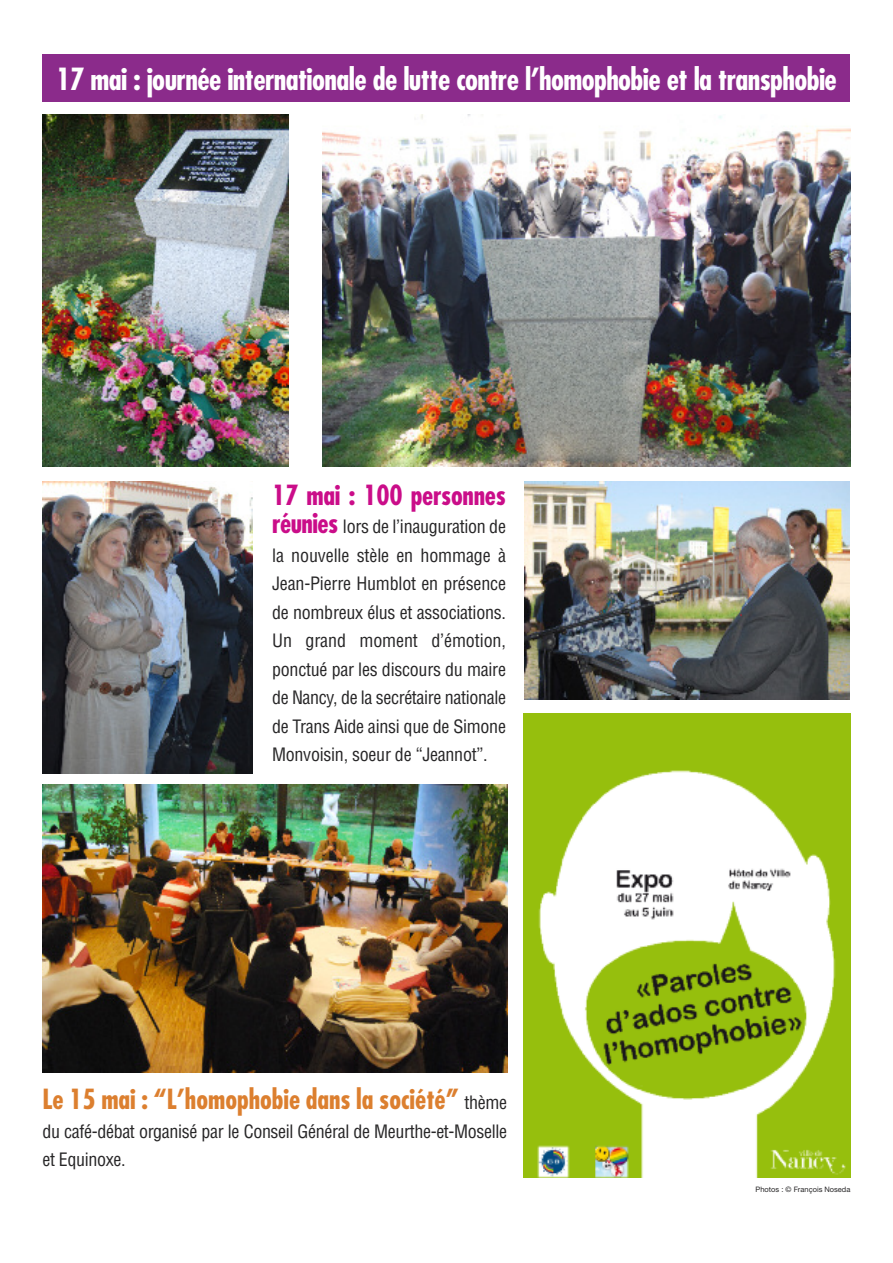
<style>
.page{position:relative;width:893px;height:1263px;background:#fff}
.page>*{position:absolute;margin:0;border:0;box-sizing:border-box;transform-origin:0 0}
.t1{font:700 condensed 29.7px "Futura";letter-spacing:-.02em;color:#fff}
.t2{font:700 condensed 27px "Futura";color:#dc7f2f}
.t3{font:700 condensed 27px "Futura";letter-spacing:-.01em;color:#ca0d89}
.t4{font:condensed 18px/28.5px "Helvetica";letter-spacing:-.02em;color:#272627;text-align:justify}
.t5{font:7.5px "Helvetica Neue";color:#272627}
.s1{font-family:"Futura";font-weight:700;font-size:27px;color:#ca0d89}
.s2{font-family:"Helvetica";font-weight:400;font-size:18px;color:#272627}
</style>
<div class="page">
<div style="left:43px;top:55px;width:807px;height:47px;background:#8b2b8b"></div>
<img style="left:43px;top:114px;width:246px;height:352px">
<img style="left:322px;top:114px;width:529px;height:352px">
<img style="left:524px;top:482px;width:325px;height:217px">
<img style="left:43px;top:482px;width:210px;height:292px">
<img style="left:524px;top:714px;width:326px;height:464px">
<img style="left:43px;top:785px;width:464px;height:287px">
<h1 class="t1" style="left:56px;top:66px;width:782px">17 mai : journée internationale de lutte contre l’homophobie et la transphobie</h1>
<h2 class="t3" style="left:272px;top:483px;width:235px">17 mai : 100 personnes</h2>
<p class="t4" style="left:272px;top:513px;width:235px"><span class="s1">réunies</span> lors de l’inauguration de la nouvelle stèle en hommage à Jean-Pierre Humblot en présence de nombreux élus et associations.<br>Un grand moment d’émotion, ponctué par les discours du maire de Nancy, de la secrétaire nationale de Trans Aide ainsi que de Simone Monvoisin, soeur de “Jeannot”.</p>
<h2 class="t2" style="left:43px;top:1087px;width:466px">Le 15 mai : “L’homophobie dans la société” <span class="s2">thème</span></h2>
<p class="t4" style="left:43px;top:1117px;width:466px">du café-débat organisé par le Conseil Général de Meurthe-et-Moselle et Equinoxe.</p>
<p class="t5" style="left:756px;top:1187px;width:96px">Photos : © François Noseda</p>
</div>
